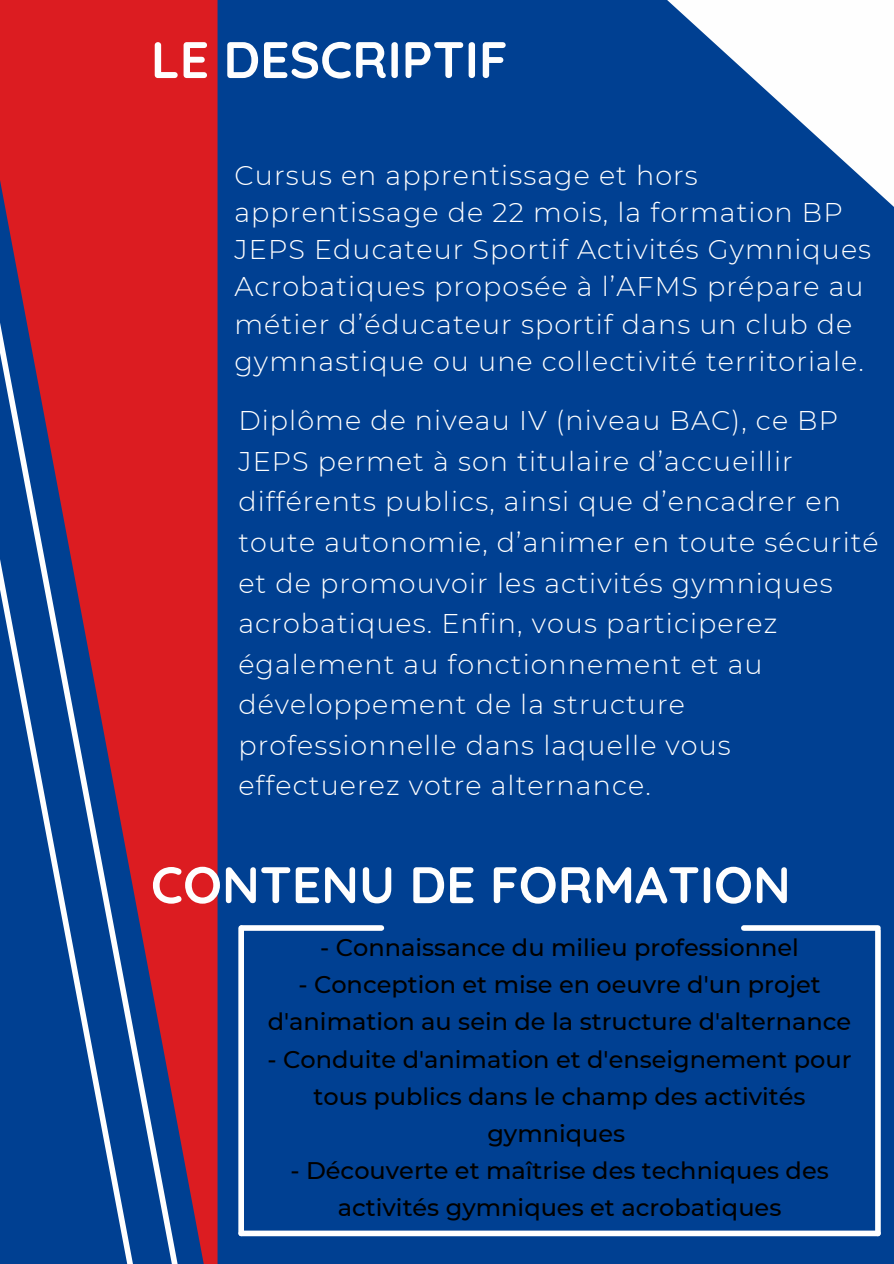
<style>
.page{position:relative;width:894px;height:1264px;background:#fff}
.page>*{position:absolute;margin:0;border:0;box-sizing:border-box;transform-origin:0 0}
.t1{font:700 51.3px "Quicksand";color:#fefefe}
.t2{font:300 27px/40.5px "Montserrat";letter-spacing:.04em;color:#fff}
.t3{font:500 24px/37.2px "Montserrat";color:#000;text-align:center}
</style>
<div class="page">
<div style="left:0;top:0;width:893px;height:1263px;background:#004092"></div>
<div style="left:0;top:0;width:217px;height:1263px;background:#dc1c21"></div>
<svg style="left:0;top:265px;width:190px;height:998px"></svg>
<svg style="left:0;top:290px;width:150px;height:973px"></svg>
<svg style="left:667px;top:0;width:226px;height:206px"></svg>
<div style="left:238px;top:928px;width:6px;height:305px;background:#fff"></div>
<div style="left:241px;top:1230px;width:636px;height:6px;background:#fff"></div>
<svg style="left:874px;top:930px;width:6px;height:303px;fill:#fff"></svg>
<div style="left:241px;top:925px;width:140px;height:5px;background:#fff"></div>
<div style="left:743px;top:925px;width:134px;height:5px;background:#fff"></div>
<p class="t1" style="left:151px;top:27px;width:358px">LE DESCRIPTIF</p>
<p class="t2" style="left:234px;top:156px;width:638px;line-height:37.2px">Cursus en apprentissage et hors apprentissage de 22 mois, la formation BP JEPS Educateur Sportif Activités Gymniques Acrobatiques proposée à l’AFMS prépare au métier d’éducateur sportif dans un club de gymnastique ou une collectivité territoriale.</p>
<p class="t2" style="left:238px;top:400px;width:641px">Diplôme de niveau IV (niveau BAC), ce BP JEPS permet à son titulaire d’accueillir différents publics, ainsi que d’encadrer en toute autonomie, d’animer en toute sécurité et de promouvoir les activités gymniques acrobatiques. Enfin, vous participerez également au fonctionnement et au développement de la structure professionnelle dans laquelle vous effectuerez votre alternance.</p>
<p class="t1" style="left:151px;top:851px;width:641px">CONTENU DE FORMATION</p>
<p class="t3" style="left:320px;top:928px;width:480px">- Connaissance du milieu professionnel</p>
<p class="t3" style="left:268px;top:966px;width:585px">- Conception et mise en oeuvre d'un projet d'animation au sein de la structure d'alternance</p>
<p class="t3" style="left:267px;top:1040px;width:585px">- Conduite d'animation et d'enseignement pour tous publics dans le champ des activités gymniques</p>
<p class="t3" style="left:290px;top:1151px;width:539px">- Découverte et maîtrise des techniques des activités gymniques et acrobatiques</p>
</div>
